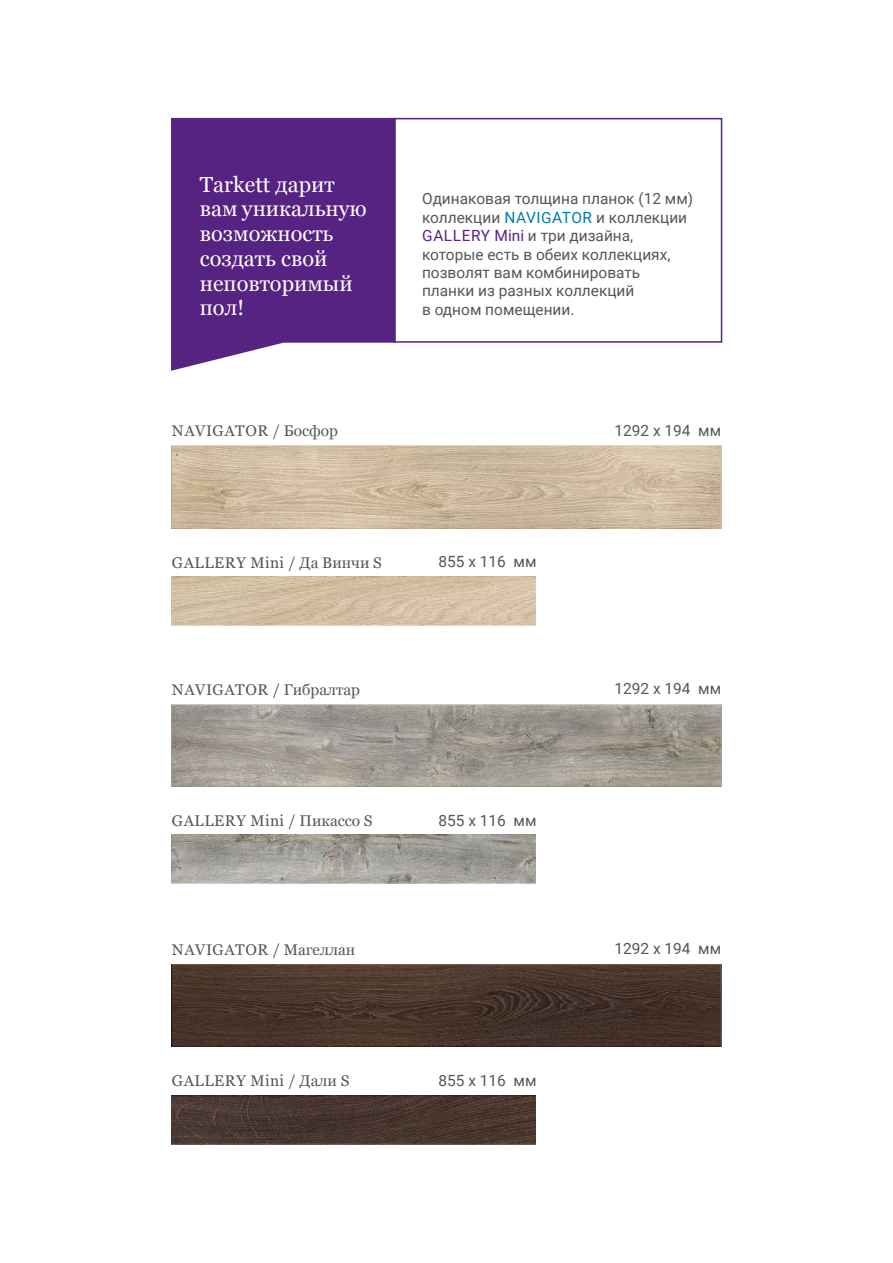
<style>
.page{position:relative;width:893px;height:1263px;background:#fff}
.page>*{position:absolute;margin:0;border:0;box-sizing:border-box;transform-origin:0 0}
.t1{font:21.75px/24.8px "Georgia";color:#fff}
.t2{font:15.45px/18.5px "Roboto";color:#565655}
.t3{font:15.45px "Georgia";letter-spacing:.025em;color:#565655}
.s1{color:#007aa5}
.s2{color:#572383}
</style>
<div class="page">
<div style="left:393px;top:118px;width:329px;height:225px;background:#fff;border:2px solid #572383"></div>
<svg style="left:171px;top:117px;width:226px;height:254px;background:#65368e"></svg>
<img style="left:172px;top:964px;width:549px;height:82px">
<img style="left:172px;top:446px;width:549px;height:82px">
<img style="left:172px;top:704px;width:549px;height:83px">
<img style="left:172px;top:577px;width:363px;height:49px">
<img style="left:172px;top:1095px;width:363px;height:49px">
<img style="left:172px;top:835px;width:363px;height:49px">
<h1 class="t1" style="left:200px;top:172px;width:168px">Tarkett дарит вам уникальную возможность создать свой неповторимый пол!</h1>
<p class="t3" style="left:172px;top:421px;width:167px">NAVIGATOR / Босфор</p>
<p class="t2" style="left:422px;top:189px;width:273px">Одинаковая толщина планок (12 мм) коллекции <span class="s1">NAVIGATOR</span> и коллекции<br><span class="s2">GALLERY Mini</span> и три дизайна, которые есть в обеих коллекциях, позволят вам комбинировать планки из разных коллекций<br>в одном помещении.</p>
<p class="t2" style="left:615px;top:421px;width:108px">1292 х 194 мм</p>
<p class="t3" style="left:172px;top:553px;width:211px">GALLERY Mini / Да Винчи S</p>
<p class="t2" style="left:438px;top:552px;width:99px">855 х 116 мм</p>
<p class="t3" style="left:172px;top:680px;width:190px">NAVIGATOR / Гибралтар</p>
<p class="t2" style="left:615px;top:679px;width:108px">1292 х 194 мм</p>
<p class="t3" style="left:172px;top:811px;width:202px">GALLERY Mini / Пикассо S</p>
<p class="t2" style="left:438px;top:810px;width:99px">855 х 116 мм</p>
<p class="t3" style="left:172px;top:940px;width:185px">NAVIGATOR / Магеллан</p>
<p class="t2" style="left:615px;top:939px;width:108px">1292 х 194 мм</p>
<p class="t3" style="left:172px;top:1071px;width:179px">GALLERY Mini / Дали S</p>
<p class="t2" style="left:438px;top:1070px;width:99px">855 х 116 мм</p>
</div>
